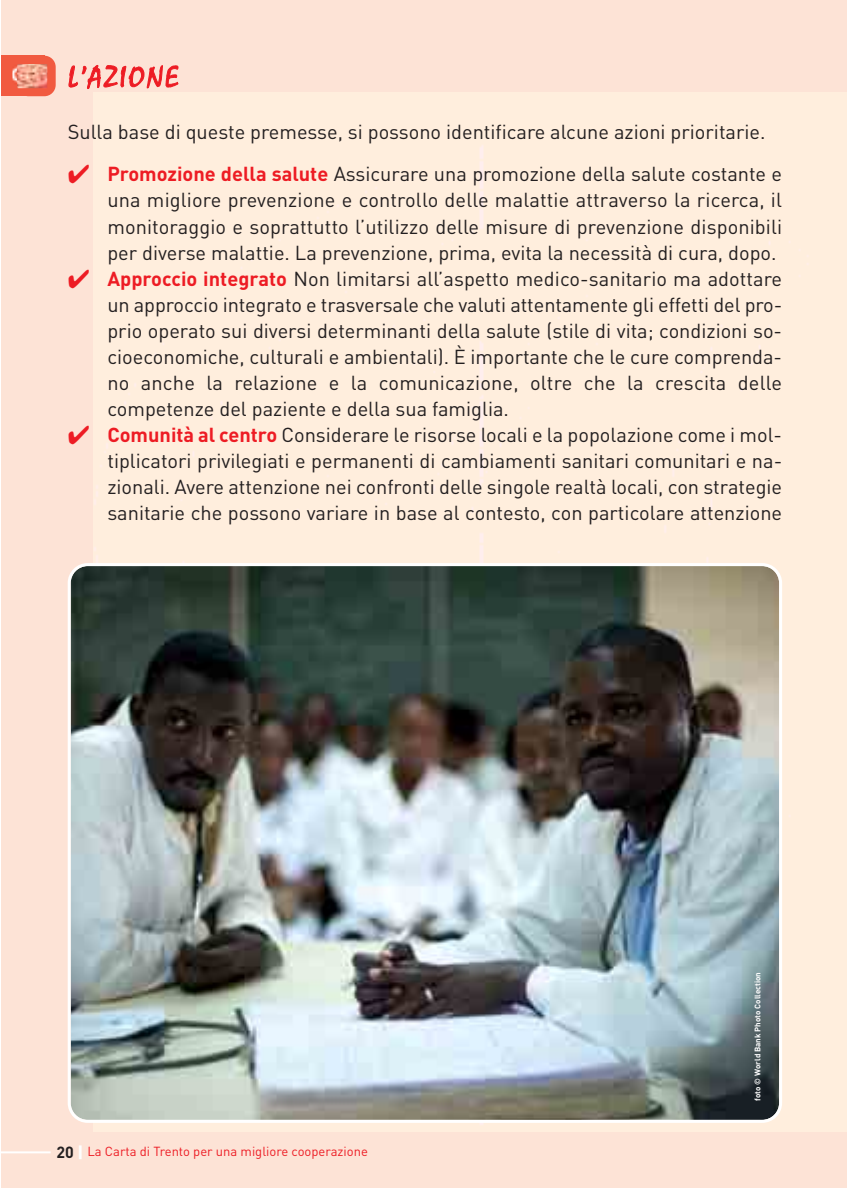
<style>
.page{position:relative;width:847px;height:1189px;background:#fff}
.page>*{position:absolute;margin:0;border:0;box-sizing:border-box;transform-origin:0 0}
.t1{font:30px "Mistral";letter-spacing:.085em;color:#ed1c24}
.t2{font:20px/26px "DIN";color:#231f20;text-align:justify}
.t3{font:13px "DIN";color:#ed1c24}
.t4{font:700 8px "DIN";color:#fff}
.s1{color:#ed1c24}
.s2{font-weight:700;color:#ed1c24}
.s3{font-weight:700;font-size:16px;color:#231f20}
.s4{font-weight:900;font-size:16px;color:#fff}
</style>
<div class="page">
<div style="left:1px;top:0;width:846px;height:1187px;background:#fde3d6"></div>
<div style="left:93px;top:93px;width:754px;height:1037px;background:#fed"></div>
<hr style="left:1px;top:1151px;width:50px;height:2px;background:#fff">
<img style="left:68px;top:563px;width:714px;height:559px">
<div style="left:1px;top:56px;width:43px;height:40px;background:#f15a40"></div>
<div style="left:17px;top:56px;width:39px;height:40px;background:#f15a40;border-radius:11px"></div>
<img style="left:13px;top:64px;width:34px;height:24px">
<h1 class="t1" style="left:68px;top:66px;width:111px">L’AZIONE</h1>
<p class="t2" style="left:68px;top:121px;width:699px">Sulla base di queste premesse, si possono identificare alcune azioni prioritarie.</p>
<p class="t2" style="left:107px;top:163px;width:676px;text-indent:-40px"><span class="s1">✔</span> <span class="s2">Promozione della salute</span> Assicurare una promozione della salute costante e una migliore prevenzione e controllo delle malattie attraverso la ricerca, il monitoraggio e soprattutto l’utilizzo delle misure di prevenzione disponibili per diverse malattie. La prevenzione, prima, evita la necessità di cura, dopo.</p>
<p class="t2" style="left:107px;top:267px;width:676px;text-indent:-40px"><span class="s1">✔</span> <span class="s2">Approccio integrato</span> Non limitarsi all’aspetto medico-sanitario ma adottare un approccio integrato e trasversale che valuti attentamente gli effetti del pro&shy;prio operato sui diversi determinanti della salute (stile di vita; condizioni so&shy;cioeconomiche, culturali e ambientali). È importante che le cure comprenda&shy;no anche la relazione e la comunicazione, oltre che la crescita delle competenze del paziente e della sua famiglia.</p>
<p class="t2" style="left:107px;top:423px;width:676px;text-indent:-40px"><span class="s1">✔</span> <span class="s2">Comunità al centro</span> Considerare le risorse locali e la popolazione come i mol&shy;tiplicatori privilegiati e permanenti di cambiamenti sanitari comunitari e na&shy;zionali. Avere attenzione nei confronti delle singole realtà locali, con strategie sanitarie che possono variare in base al contesto, con particolare attenzione</p>
<p class="t3" style="left:56px;top:1146px;width:313px"><span class="s3">20</span> <span class="s4">|</span> La Carta di Trento per una migliore cooperazione</p>
<p class="t4" style="left:755px;top:1100px;width:130px;rotate:-90deg">foto © World Bank Photo Collection</p>
</div>
